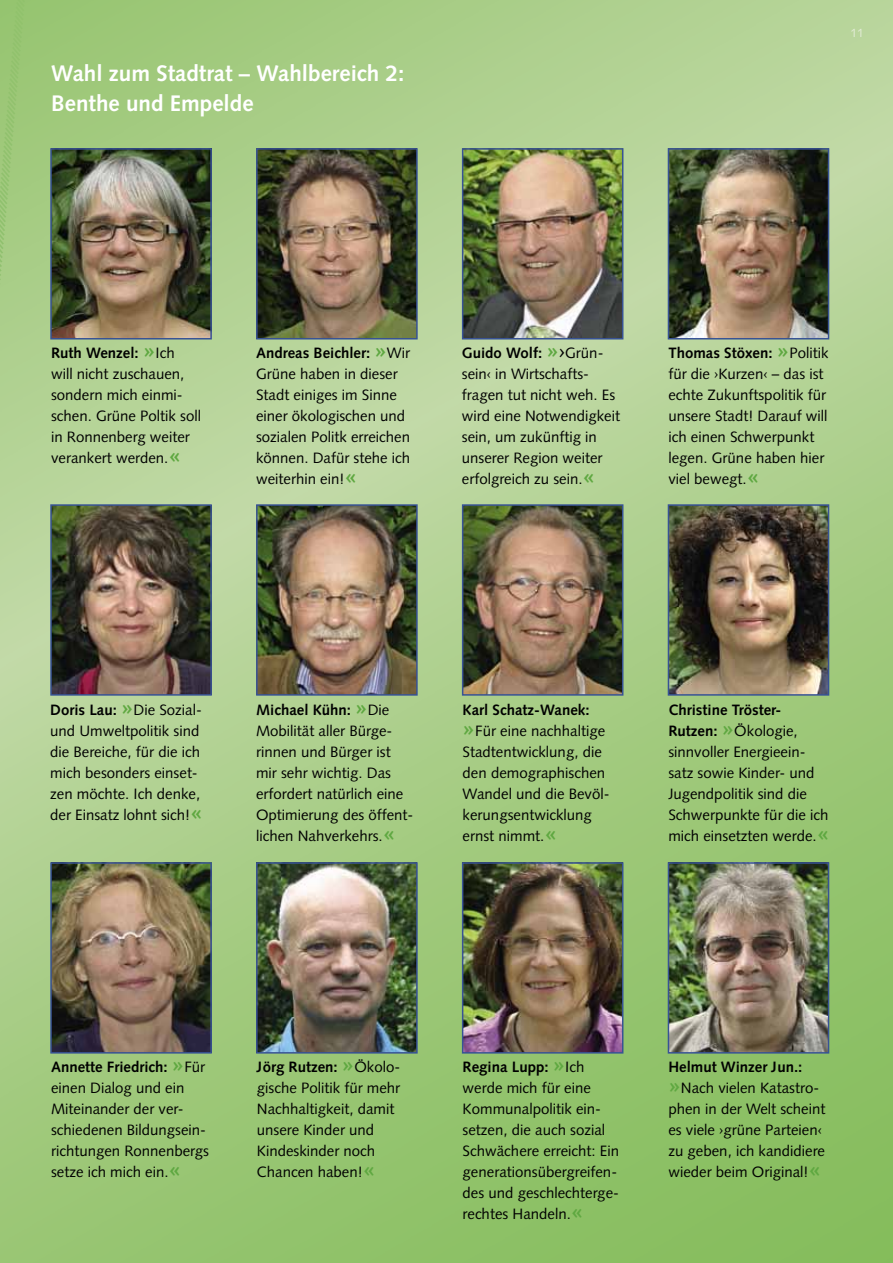
<style>
.page{position:relative;width:893px;height:1263px;background:#fff}
.page>*{position:absolute;margin:0;border:0;box-sizing:border-box;transform-origin:0 0}
.t1{font:700 22.5px/30px "Syntax";color:#fff}
.t2{font:15px/21px "Syntax";color:#000}
.t3{font:12px "Syntax";color:#e3ecd7}
.s1{font-weight:700}
.s2{font-weight:700;font-size:22.5px;color:#5fa841}
.s3{font-size:22.5px}
</style>
<div class="page">
<img style="left:0;top:0;width:893px;height:1263px">
<svg style="left:0;top:0;width:34px;height:1018px;background:#aed08f"></svg>
<img style="left:53px;top:151px;width:156px;height:185px">
<div style="left:50px;top:148px;width:162px;height:191px;border:2px solid #385395"></div>
<img style="left:259px;top:151px;width:156px;height:185px">
<div style="left:256px;top:148px;width:162px;height:191px;border:2px solid #385395"></div>
<img style="left:465px;top:151px;width:155px;height:185px">
<div style="left:462px;top:148px;width:161px;height:191px;border:2px solid #385395"></div>
<img style="left:671px;top:151px;width:155px;height:185px">
<div style="left:668px;top:148px;width:161px;height:191px;border:2px solid #385395"></div>
<img style="left:53px;top:507px;width:156px;height:186px">
<div style="left:50px;top:504px;width:162px;height:192px;border:2px solid #385395"></div>
<img style="left:259px;top:507px;width:156px;height:186px">
<div style="left:256px;top:504px;width:162px;height:192px;border:2px solid #385395"></div>
<img style="left:465px;top:507px;width:155px;height:186px">
<div style="left:462px;top:504px;width:161px;height:192px;border:2px solid #385395"></div>
<img style="left:671px;top:507px;width:155px;height:186px">
<div style="left:668px;top:504px;width:161px;height:192px;border:2px solid #385395"></div>
<img style="left:53px;top:865px;width:156px;height:185px">
<div style="left:50px;top:862px;width:162px;height:191px;border:2px solid #385395"></div>
<img style="left:259px;top:865px;width:156px;height:185px">
<div style="left:256px;top:862px;width:162px;height:191px;border:2px solid #385395"></div>
<img style="left:465px;top:865px;width:155px;height:185px">
<div style="left:462px;top:862px;width:161px;height:191px;border:2px solid #385395"></div>
<img style="left:671px;top:865px;width:155px;height:185px">
<div style="left:668px;top:862px;width:161px;height:191px;border:2px solid #385395"></div>
<h1 class="t1" style="left:51px;top:58px;width:355px">Wahl zum Stadtrat – Wahlbereich 2:<br>Benthe und Empelde</h1>
<p class="t3" style="left:850px;top:26px;width:15px">11</p>
<p class="t2" style="left:51px;top:342px;width:152px"><span class="s1">Ruth Wenzel:</span> <span class="s2">»</span>Ich<br>will nicht zuschauen, sondern mich einmi&shy;schen. Grüne Poltik soll in Ronnenberg weiter verankert werden.<span class="s2">«</span></p>
<p class="t2" style="left:256px;top:342px;width:156px"><span class="s1">Andreas Beichler:</span> <span class="s2">»</span>Wir<br>Grüne haben in dieser<br>Stadt einiges im Sinne einer ökologischen und sozialen Politk erreichen können. Dafür stehe ich weiterhin ein!<span class="s2">«</span></p>
<p class="t2" style="left:462px;top:342px;width:160px"><span class="s1">Guido Wolf:</span> <span class="s2">»</span><span class="s3">›</span>Grün&shy;sein‹ in Wirtschafts&shy;fragen tut nicht weh. Es wird eine Notwendigkeit sein, um zukünftig in unserer Region weiter erfolgreich zu sein.<span class="s2">«</span></p>
<p class="t2" style="left:668px;top:342px;width:162px"><span class="s1">Thomas Stöxen:</span> <span class="s2">»</span>Politik für die ›Kurzen‹ – das ist echte Zukunftspolitik für unsere Stadt! Darauf will ich einen Schwerpunkt legen. Grüne haben hier viel bewegt.<span class="s2">«</span></p>
<p class="t2" style="left:50px;top:699px;width:154px"><span class="s1">Doris Lau:</span> <span class="s2">»</span>Die Sozial&shy;und Umweltpolitik sind die Bereiche, für die ich mich besonders einset&shy;zen möchte. Ich denke, der Einsatz lohnt sich!<span class="s2">«</span></p>
<p class="t2" style="left:256px;top:699px;width:159px"><span class="s1">Michael Kühn:</span> <span class="s2">»</span>Die<br>Mobilität aller Bürge&shy;rinnen und Bürger ist mir sehr wichtig. Das erfordert natürlich eine<br>Optimierung des öffent&shy;lichen Nahverkehrs.<span class="s2">«</span></p>
<p class="t2" style="left:463px;top:699px;width:148px"><span class="s1">Karl Schatz-Wanek: </span><span class="s2">»</span>Für eine nachhaltige<br>Stadtentwicklung, die den demographischen<br>Wandel und die Bevöl&shy;kerungsentwicklung ernst nimmt.<span class="s2">«</span></p>
<p class="t2" style="left:668px;top:699px;width:162px"><span class="s1">Christine Tröster-<br>Rutzen:</span> <span class="s2">»</span>Ökologie, sinnvoller Energieein&shy;satz sowie Kinder- und<br>Jugendpolitik sind die<br>Schwerpunkte für die ich mich einsetzten werde.<span class="s2">«</span></p>
<p class="t2" style="left:51px;top:1056px;width:160px"><span class="s1">Annette Friedrich:</span> <span class="s2">»</span>Für einen Dialog und ein<br>Miteinander der ver&shy;schiedenen Bildungsein&shy;richtungen Ronnenbergs setze ich mich ein.<span class="s2">«</span></p>
<p class="t2" style="left:257px;top:1056px;width:145px"><span class="s1">Jörg Rutzen:</span> <span class="s2">»</span>Ökolo&shy;gische Politik für mehr<br>Nachhaltigkeit, damit unsere Kinder und<br>Kindeskinder noch<br>Chancen haben!<span class="s2">«</span></p>
<p class="t2" style="left:463px;top:1056px;width:158px"><span class="s1">Regina Lupp:</span> <span class="s2">»</span>Ich werde mich für eine<br>Kommunalpolitik ein&shy;setzen, die auch sozial<br>Schwächere erreicht: Ein generationsübergreifen&shy;des und geschlechterge&shy;rechtes Handeln.<span class="s2">«</span></p>
<p class="t2" style="left:668px;top:1056px;width:158px"><span class="s1">Helmut Winzer Jun.: </span><span class="s2">»</span>Nach vielen Katastro&shy;phen in der Welt scheint es viele ›grüne Parteien‹ zu geben, ich kandidiere wieder beim Original!<span class="s2">«</span></p>
</div>
